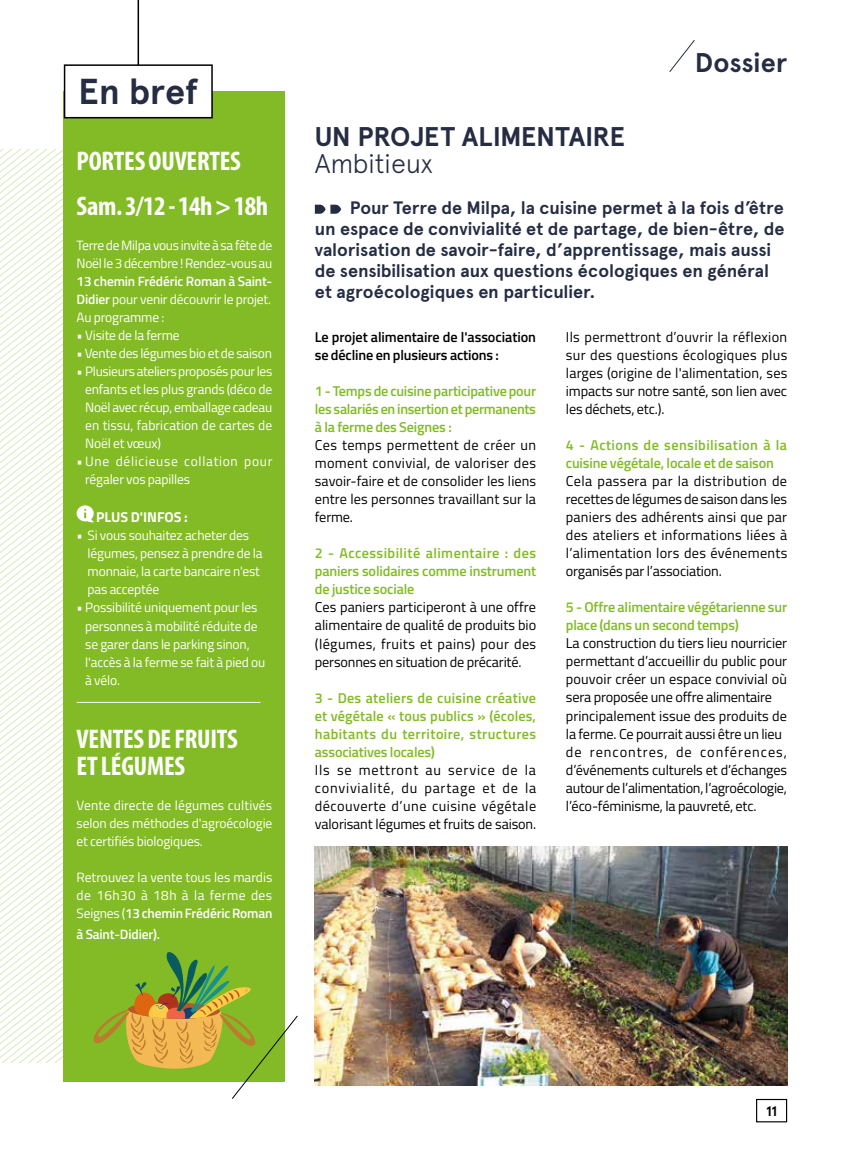
<style>
.page{position:relative;width:851px;height:1149px;background:#fff}
.page>*{position:absolute;margin:0;border:0;box-sizing:border-box;transform-origin:0 0}
.t1{font:36px "Apercu Bold Pro";color:#262d43}
.t2{font:700 condensed 27px/44px "Myriad Pro";letter-spacing:-.01em;color:#fff}
.t3{font:27px "Apercu Bold Pro";letter-spacing:-.01em;color:#262d43}
.t4{font:27px "Apercu Light Pro";letter-spacing:-.015em;color:#262d43}
.t5{font:18px/21px "Apercu Bold Pro";letter-spacing:-.005em;color:#262d43}
.t6{font:14.25px/18px "Titillium Web";letter-spacing:-.005em;color:#000;text-align:justify}
.t7{font:600 14.25px/18px "Titillium Web";letter-spacing:-.01em;color:#83bb26;text-align:justify}
.t8{font:600 14.25px/18px "Titillium Web";letter-spacing:-.005em;color:#000}
.t9{font:700 14.25px "Titillium Web";color:#fff}
.t10{font:13.8px "Apercu Bold Pro";color:#000}
.t11{font:13.5px/18px "Titillium Web";letter-spacing:-.01em;color:#fff;text-align:justify}
.t12{font:13.5px/18px "Titillium Web";letter-spacing:.05em;color:#fff}
.t13{font:600 13.5px "Titillium Web";letter-spacing:-.01em;color:#fff}
.s1{font-weight:600}
</style>
<div class="page">
<div style="left:756px;top:1098px;width:31px;height:23px;border:1px solid #000"></div>
<svg style="left:0;top:620px;width:64px;height:442px"></svg>
<div style="left:64px;top:91px;width:221px;height:990px;background:#83bb26"></div>
<svg style="left:77px;top:505px;width:17px;height:17px"></svg>
<hr style="left:77px;top:702px;width:183px;height:1px;background:#fff">
<svg style="left:315px;top:205px;width:26px;height:9px"></svg>
<hr style="left:137px;top:0;width:2px;height:91px;background:#000">
<div style="left:65px;top:65px;width:147px;height:53px;background:#fff"></div>
<div style="left:64px;top:64px;width:149px;height:54px;border:2px solid #000"></div>
<svg style="left:669px;top:40px;width:26px;height:32px"></svg>
<img style="left:315px;top:846px;width:472px;height:238px">
<svg style="left:94px;top:952px;width:204px;height:147px"></svg>
<h1 class="t1" style="left:78px;top:64px;width:122px">En bref</h1>
<h2 class="t2" style="left:77px;top:139px;width:193px">PORTES OUVERTES<br>Sam. 3/12 - 14h &gt; 18h</h2>
<p class="t11" style="left:77px;top:235px;width:197px">Terre de Milpa vous invite à sa fête de<br>Noël le 3 décembre ! Rendez-vous au</p>
<p class="t11" style="left:77px;top:271px;width:197px"><span class="s1">13 chemin Frédéric Roman à Saint-Didier</span> pour venir découvrir le projet.<br>Au programme :</p>
<p class="t11" style="left:77px;top:325px;width:105px">• Visite de la ferme</p>
<p class="t11" style="left:77px;top:343px;width:197px">• Vente des légumes bio et de saison</p>
<p class="t11" style="left:85px;top:361px;width:189px;text-indent:-9px">• Plusieurs ateliers proposés pour les enfants et les plus grands (déco de Noël avec récup, emballage cadeau en tissu, fabrication de cartes de Noël et vœux)</p>
<p class="t12" style="left:85px;top:451px;width:189px;text-indent:-9px">• Une délicieuse collation pour régaler vos papilles</p>
<p class="t9" style="left:96px;top:506px;width:93px">PLUS D'INFOS :</p>
<p class="t11" style="left:88px;top:526px;width:176px;text-align:left;text-indent:-11px">• Si vous souhaitez acheter des légumes, pensez à prendre de la monnaie, la carte bancaire n'est pas acceptée</p>
<p class="t11" style="left:85px;top:598px;width:182px;text-align:left;text-indent:-9px">• Possibilité uniquement pour les personnes à mobilité réduite de se garer dans le parking sinon, l'accès à la ferme se fait à pied ou à vélo.</p>
<h2 class="t2" style="left:77px;top:724px;width:163px;line-height:27px">VENTES DE FRUITS<br>ET LÉGUMES</h2>
<p class="t11" style="left:77px;top:795px;width:197px">Vente directe de légumes cultivés selon des méthodes d'agroécologie et certifiés biologiques.</p>
<p class="t11" style="left:77px;top:867px;width:197px">Retrouvez la vente tous les mardis de 16h30 à 18h à la ferme des Seignes (<span class="s1">13 chemin Frédéric Roman</span></p>
<p class="t13" style="left:77px;top:923px;width:85px">à Saint-Didier).</p>
<h2 class="t3" style="left:694px;top:42px;width:94px">Dossier</h2>
<h2 class="t3" style="left:315px;top:116px;width:311px">UN PROJET ALIMENTAIRE</h2>
<h2 class="t4" style="left:315px;top:143px;width:120px">Ambitieux</h2>
<p class="t5" style="left:315px;top:196px;width:471px;text-indent:35px">Pour Terre de Milpa, la cuisine permet à la fois d’être un espace de convivialité et de partage, de bien-être, de valorisation de savoir-faire, d’apprentissage, mais aussi de sensibilisation aux questions écologiques en général et agroécologiques en particulier.</p>
<p class="t8" style="left:315px;top:327px;width:223px">Le projet alimentaire de l'association se décline en plusieurs actions :</p>
<p class="t7" style="left:315px;top:381px;width:223px">1 - Temps de cuisine participative pour les salariés en insertion et permanents à la ferme des Seignes :</p>
<p class="t6" style="left:315px;top:435px;width:223px">Ces temps permettent de créer un moment convivial, de valoriser des savoir-faire et de consolider les liens entre les personnes travaillant sur la ferme.</p>
<p class="t7" style="left:315px;top:543px;width:223px">2 - Accessibilité alimentaire : des paniers solidaires comme instrument de justice sociale</p>
<p class="t6" style="left:315px;top:597px;width:223px">Ces paniers participeront à une offre alimentaire de qualité de produits bio (légumes, fruits et pains) pour des personnes en situation de précarité.</p>
<p class="t7" style="left:315px;top:687px;width:223px">3 - Des ateliers de cuisine créative et végétale « tous publics » (écoles, habitants du territoire, structures associatives locales)</p>
<p class="t6" style="left:315px;top:759px;width:223px">Ils se mettront au service de la convivialité, du partage et de la découverte d’une cuisine végétale valorisant légumes et fruits de saison.</p>
<p class="t6" style="left:566px;top:327px;width:223px">Ils permettront d’ouvrir la réflexion sur des questions écologiques plus larges (origine de l'alimentation, ses impacts sur notre santé, son lien avec les déchets, etc.).</p>
<p class="t7" style="left:566px;top:435px;width:223px">4 - Actions de sensibilisation à la cuisine végétale, locale et de saison</p>
<p class="t6" style="left:566px;top:471px;width:223px">Cela passera par la distribution de recettes de légumes de saison dans les paniers des adhérents ainsi que par des ateliers et informations liées à l’alimentation lors des événements organisés par l’association.</p>
<p class="t7" style="left:566px;top:597px;width:223px">5 - Offre alimentaire végétarienne sur place (dans un second temps)</p>
<p class="t6" style="left:566px;top:633px;width:223px;text-align:left">La construction du tiers lieu nourricier permettant d’accueillir du public pour pouvoir créer un espace convivial où sera proposée une offre alimentaire principalement issue des produits de la ferme. Ce pourrait aussi être un lieu de rencontres, de conférences, d’événements culturels et d’échanges autour de l’alimentation, l’agroécologie, l’éco-féminisme, la pauvreté, etc.</p>
<p class="t10" style="left:765px;top:1099px;width:13px">11</p>
</div>
